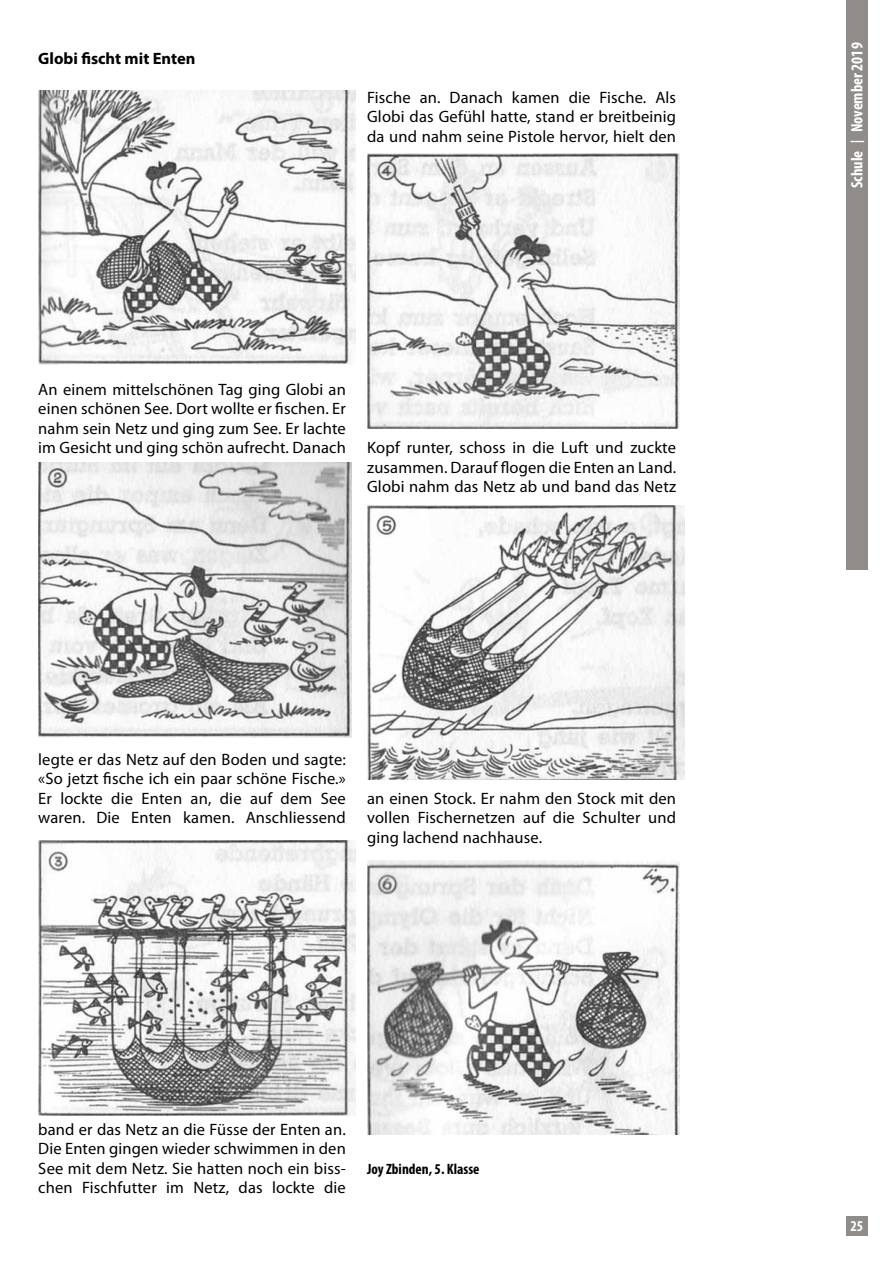
<style>
.page{position:relative;width:893px;height:1263px;background:#fff}
.page>*{position:absolute;margin:0;border:0;box-sizing:border-box;transform-origin:0 0}
.t1{font:16.5px/19.5px "Myriad Pro";letter-spacing:.01em;color:#000;text-align:justify}
.t2{font:700 condensed 16.5px "Myriad Pro";color:#fff}
.t3{font:700 16.5px "Myriad Pro";color:#000}
.t4{font:700 condensed 15px "Myriad Pro";color:#000}
.t5{font:700 condensed 15px "Myriad Pro";color:#fff}
.s1{font-size:13.5px}
</style>
<div class="page">
<div style="left:846px;top:1216px;width:21px;height:19px;background:#8f8c89"></div>
<div style="left:846px;top:0;width:21px;height:570px;background:#8f8c89"></div>
<img style="left:38px;top:90px;width:318px;height:275px">
<img style="left:38px;top:463px;width:313px;height:275px">
<img style="left:38px;top:840px;width:318px;height:275px">
<img style="left:367px;top:154px;width:313px;height:274px">
<img style="left:367px;top:506px;width:317px;height:274px">
<img style="left:367px;top:860px;width:313px;height:275px">
<p class="t3" style="left:38px;top:47px;width:159px">Globi fischt mit Enten</p>
<p class="t1" style="left:367px;top:87px;width:311px">Fische an. Danach kamen die Fische. Als Globi das Gefühl hatte, stand er breitbeinig da und nahm seine Pistole hervor, hielt den</p>
<p class="t1" style="left:38px;top:379px;width:309px">An einem mittelschönen Tag ging Globi an einen schönen See. Dort wollte er fischen. Er nahm sein Netz und ging zum See. Er lachte im Gesicht und ging schön aufrecht. Danach</p>
<p class="t1" style="left:367px;top:438px;width:310px">Kopf runter, schoss in die Luft und zuckte zusammen. Darauf flogen die Enten an Land.<br>Globi nahm das Netz ab und band das Netz</p>
<p class="t1" style="left:38px;top:749px;width:309px">legte er das Netz auf den Boden und sagte: «So jetzt fische ich ein paar schöne Fische.» Er lockte die Enten an, die auf dem See waren. Die Enten kamen. Anschliessend</p>
<p class="t1" style="left:367px;top:788px;width:310px">an einen Stock. Er nahm den Stock mit den vollen Fischernetzen auf die Schulter und ging lachend nachhause.</p>
<p class="t1" style="left:38px;top:1119px;width:309px">band er das Netz an die Füsse der Enten an.<br>Die Enten gingen wieder schwimmen in den See mit dem Netz. Sie hatten noch ein biss&shy;chen Fischfutter im Netz, das lockte die</p>
<p class="t4" style="left:367px;top:1159px;width:114px">Joy Zbinden, 5. Klasse</p>
<p class="t2" style="left:847px;top:188px;width:148px;rotate:-90deg">Schule <span class="s1">|</span> November 2019</p>
<p class="t5" style="left:850px;top:1216px;width:14px">25</p>
</div>
